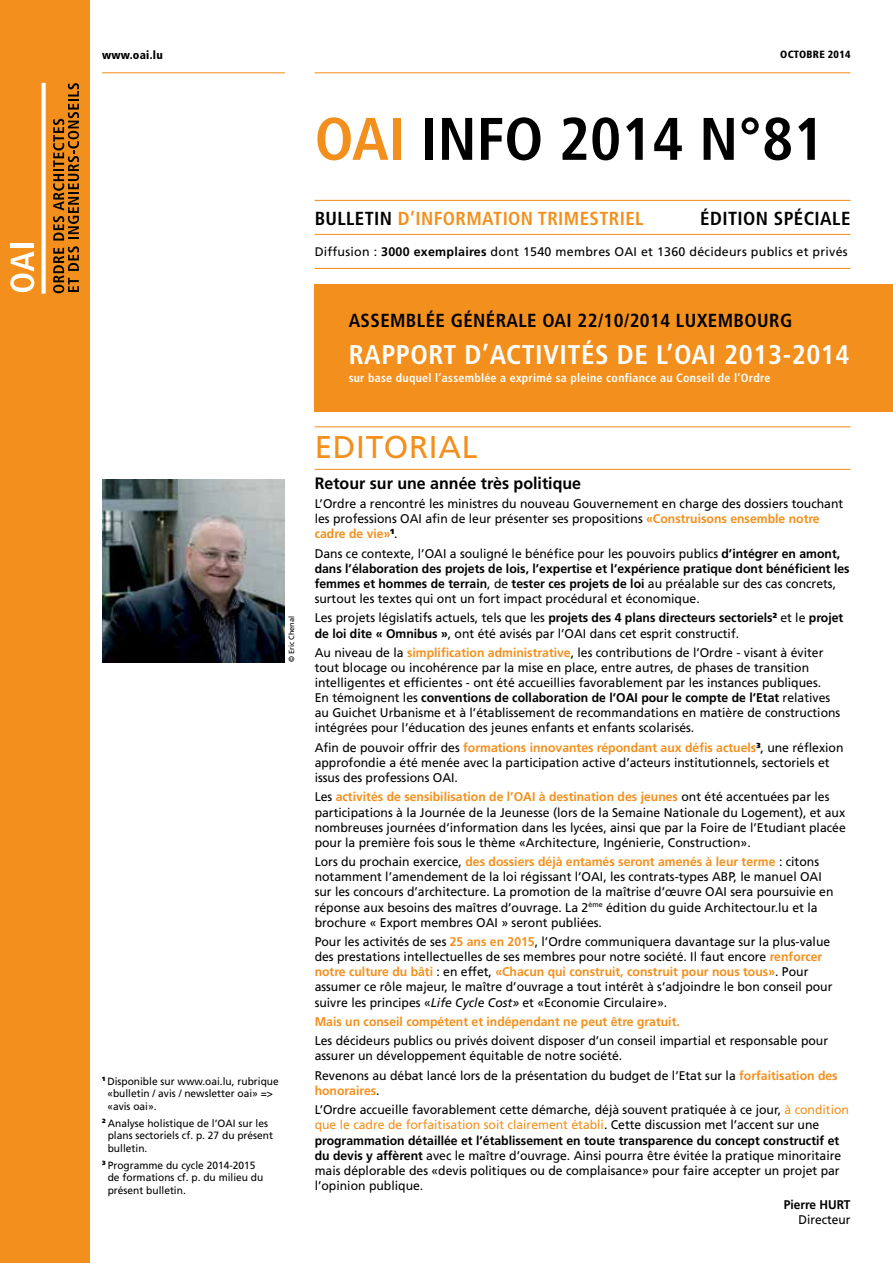
<style>
.page{position:relative;width:893px;height:1263px;background:#fff}
.page>*{position:absolute;margin:0;border:0;box-sizing:border-box;transform-origin:0 0}
.t1{font:700 condensed 60px "Frutiger LT Std";color:#000}
.t2{font:31.5px "Frutiger LT Std";letter-spacing:.02em;color:#f3901d}
.t3{font:700 condensed 27px "Frutiger LT Std";letter-spacing:.02em;color:#fff}
.t4{font:700 condensed 18.9px "Frutiger LT Std";letter-spacing:.02em;color:#000}
.t5{font:700 condensed 18.9px "Frutiger LT Std";letter-spacing:.02em;color:#f3901d}
.t6{font:700 16.5px "Frutiger LT Std";color:#000}
.t7{font:12.6px/15.1px "Frutiger LT Std";color:#000}
.t8{font:700 12.6px/15.1px "Frutiger LT Std";color:#000}
.t9{font:700 12.6px "Frutiger LT Std";color:#f3901d}
.t10{font:700 12.6px "Frutiger LT Std";color:#000;scale:.95 1}
.t11{font:12.6px "Frutiger LT Std";color:#000;scale:.95 1}
.t12{font:12.45px "Frutiger LT Std";letter-spacing:.02em;color:#000}
.t13{font:700 condensed 12px "Frutiger LT Std";letter-spacing:.02em;color:#fff}
.t14{font:900 condensed 11.55px "Frutiger LT Std";letter-spacing:.02em;color:#000}
.t15{font:10.5px/12.6px "Frutiger LT Std";color:#000}
.t16{font:900 condensed 10.5px "Frutiger LT Std";letter-spacing:.02em;color:#000}
.t17{font:7.5px "Frutiger LT Std";letter-spacing:-.005em;color:#000}
.s1{color:#f3901d}
.s2{font-weight:700}
.s3{font-weight:700;color:#f3901d}
.s4{font-weight:400}
.s5{font-style:italic}
</style>
<div class="page">
<div style="left:0;top:0;width:89px;height:1263px;background:#f3901d"></div>
<svg style="left:10px;top:251px;width:24px;height:41px"></svg>
<div style="left:11px;top:243px;width:23px;height:5px;background:#fff"></div>
<svg style="left:53px;top:246px;width:26px;height:47px"></svg>
<svg style="left:53px;top:83px;width:26px;height:157px"></svg>
<svg style="left:42px;top:83px;width:4px;height:211px"></svg>
<hr style="left:315px;top:72px;width:535px;height:1px;background:#f3901d">
<hr style="left:315px;top:200px;width:535px;height:1px;background:#f3901d">
<hr style="left:315px;top:234px;width:535px;height:1px;background:#f3901d">
<div style="left:315px;top:284px;width:578px;height:128px;background:#f3901d"></div>
<hr style="left:102px;top:72px;width:183px;height:1px;background:#f3901d">
<hr style="left:315px;top:426px;width:535px;height:1px;background:#f3901d">
<hr style="left:315px;top:469px;width:535px;height:1px;background:#f3901d">
<hr style="left:315px;top:268px;width:535px;height:1px;background:#f3901d">
<img style="left:102px;top:479px;width:183px;height:183px">
<p class="t14" style="left:102px;top:48px;width:62px">www.oai.lu</p>
<p class="t16" style="left:780px;top:48px;width:72px">octobre 2014</p>
<h1 class="t1" style="left:315px;top:103px;width:511px"><span class="s1">OAI</span> INFO 2014 N°81</h1>
<h3 class="t4" style="left:315px;top:207px;width:112px">bulletin <span class="s1">d’info</span></h3>
<h3 class="t5" style="left:456px;top:207px;width:58px">rmation</h3>
<h3 class="t5" style="left:538px;top:207px;width:107px">trimestriel</h3>
<h3 class="t4" style="left:700px;top:207px;width:48px">Édition</h3>
<h3 class="t4" style="left:774px;top:207px;width:78px">spéciale</h3>
<p class="t12" style="left:315px;top:245px;width:308px">Diffusion : <span class="s2">3000 exemplaires</span> dont 1540 membres OAI</p>
<p class="t12" style="left:641px;top:245px;width:208px">et 1360 décideurs publics et privés</p>
<p class="t17" style="left:287px;top:662px;width:48px;rotate:-90deg">© Eric Chenal</p>
<p class="t15" style="left:107px;top:1075px;width:173px;text-indent:-5px"><sup>1</sup> Disponible sur www.oai.lu, rubrique «bulletin / avis / newsletter oai» =&gt; «avis oai».</p>
<p class="t15" style="left:102px;top:1117px;width:123px"><sup>2</sup> Analyse holistique de l’OAI</p>
<p class="t15" style="left:108px;top:1117px;width:167px;text-indent:131px">sur les plans sectoriels cf. p. 27 du présent bulletin.</p>
<p class="t15" style="left:108px;top:1159px;width:157px;text-indent:-6px"><sup>3</sup> Programme du cycle 2014-2015 de formations cf. p. du milieu du présent bulletin.</p>
<h3 class="t4" style="left:349px;top:309px;width:24px">ASSEMBLéE</h3>
<h3 class="t4" style="left:451px;top:309px;width:341px">GéNéRALE OAI 22/10/2014 luxembourg</h3>
<h3 class="t3" style="left:349px;top:338px;width:233px">RAPPORT D’ACTIVITéS</h3>
<h3 class="t3" style="left:617px;top:338px;width:234px">DE L’OAI 2013-2014</h3>
<p class="t13" style="left:349px;top:371px;width:423px">sur base duquel l’assemblée a exprimé sa pleine confiance au Conseil de l’Ordre</p>
<h2 class="t2" style="left:315px;top:429px;width:164px">Editorial</h2>
<h3 class="t6" style="left:315px;top:473px;width:268px">Retour sur une année très politique</h3>
<p class="t7" style="left:315px;top:496px;width:530px">L’Ordre a rencontré les ministres du nouveau Gouvernement en charge des dossiers touchant les professions OAI</p>
<p class="t7" style="left:425px;top:511px;width:396px">afin de leur présenter ses propositions <span class="s3">«Construisons ensemble notre</span></p>
<p class="t7" style="left:315px;top:524px;width:118px;line-height:19.4px"><span class="s3">cadre de vie»</span><sup>1</sup>.<br>Dans ce contexte, l’OAI</p>
<p class="t8" style="left:315px;top:546px;width:536px;text-indent:135px"><span class="s4">a souligné le bénéfice pour les pouvoirs publics</span> d’intégrer en amont, dans l’élaboration des projets de lois, l’expertise et l’expérience pratique dont bénéficient les femmes et hommes de terrain<span class="s4">, de</span> tester ces projets de loi <span class="s4">au préalable sur des cas concrets, surtout les textes qui ont un fort impact procédural et économique.</span></p>
<p class="t7" style="left:315px;top:610px;width:530px">Les projets législatifs actuels, tels que les <span class="s2">projets des 4 plans directeurs sectoriels</span><sup>2</sup> et le <span class="s2">projet de loi dite « Omnibus »</span>, ont été avisés par l’OAI</p>
<p class="t7" style="left:315px;top:623px;width:510px;line-height:19.4px;text-indent:275px">dans cet esprit constructif.<br>Au niveau de la <span class="s3">simplification administrative</span>, les contributions de l’Ordre - visant à éviter</p>
<p class="t7" style="left:315px;top:660px;width:527px">tout blocage ou incohérence par la mise en place, entre autres, de phases de transition intelligentes et efficientes - ont été accueillies favorablement par les instances publiques.<br>En témoignent les <span class="s2">conventions de collaboration de l’OAI pour le compte de l’Etat</span> relatives au Guichet Urbanisme et à l’établissement de recommandations en matière de constructions intégrées pour l’éducation des jeunes enfants et enfants scolarisés.</p>
<p class="t7" style="left:315px;top:740px;width:530px">Afin de pouvoir offrir des <span class="s3">formations innovantes répondant aux défis actuels</span><sup>3</sup>, une réflexion approfondie a été menée avec la participation active d’acteurs institutionnels, sectoriels et issus des professions OAI .</p>
<p class="t7" style="left:315px;top:789px;width:533px">Les <span class="s3">activités de sensibilisation de l’OAI à destination des jeunes</span> ont été accentuées par les participations à la Journée de la Jeunesse (lors de la Semaine Nationale du Logement), et aux nombreuses journées d’information dans les lycées, ainsi que par la Foire de l’Etudiant placée pour la première fois sous le thème «Architecture, I ngénierie, Construction».</p>
<p class="t7" style="left:315px;top:854px;width:506px">Lors du prochain exercice, <span class="s3">des dossiers déjà entamés seront amenés à leur terme</span> : citons notamment l’amendement de la loi régissant l’OAI, les contrats-types ABP, le manuel OAI sur les concours d’architecture. La promotion de la maîtrise d’œuvre OAI</p>
<p class="t7" style="left:315px;top:884px;width:520px;text-indent:416px">sera poursuivie en réponse aux besoins des maîtres d’ouvrage. La 2<sup>ème</sup> édition du guide Architectour.lu et la brochure « Export membres OAI</p>
<p class="t7" style="left:315px;top:913px;width:517px;line-height:19.4px;text-indent:187px">» seront publiées.<br>Pour les activités de ses <span class="s3">25 ans en 2015</span>, l’Ordre communiquera davantage sur la plus-value</p>
<p class="t7" style="left:315px;top:949px;width:519px">des prestations intellectuelles de ses membres pour notre société. I l faut encore <span class="s3">renforcer notre culture du bâti</span> : en effet, <span class="s3">«Chacun qui construit, construit pour nous tous»</span>. Pour assumer ce rôle majeur, le maître d’ouvrage a tout intérêt à s’adjoindre le bon conseil pour suivre les principes «<span class="s5">Life Cycle Cost»</span> et «Economie Circulaire».</p>
<p class="t9" style="left:315px;top:1014px;width:367px">Mais un conseil compétent et indépendant ne peut être gratuit.</p>
<p class="t7" style="left:315px;top:1033px;width:515px">Les décideurs publics ou privés doivent disposer d’un conseil impartial et responsable pour assurer un développement équitable de notre société.</p>
<p class="t7" style="left:315px;top:1068px;width:524px">Revenons au débat lancé lors de la présentation du budget de l’Etat sur la <span class="s3">forfaitisation des honoraires</span>.</p>
<p class="t7" style="left:315px;top:1102px;width:536px">L’Ordre accueille favorablement cette démarche, déjà souvent pratiquée à ce jour, <span class="s1">à condition que le cadre de forfaitisation soit clairement établi</span>. Cette discussion met l’accent sur une <span class="s2">programmation détaillée et l’établissement en toute transparence du concept constructif et du devis y affèrent</span> avec le maître d’ouvrage. Ainsi pourra être évitée la pratique minoritaire mais déplorable des «devis politiques ou de complaisance» pour faire accepter un projet par l’opinion publique.</p>
<p class="t10" style="left:784px;top:1197px;width:72px">Pierre HURT</p>
<p class="t11" style="left:807px;top:1212px;width:47px">irecteur</p>
</div>
